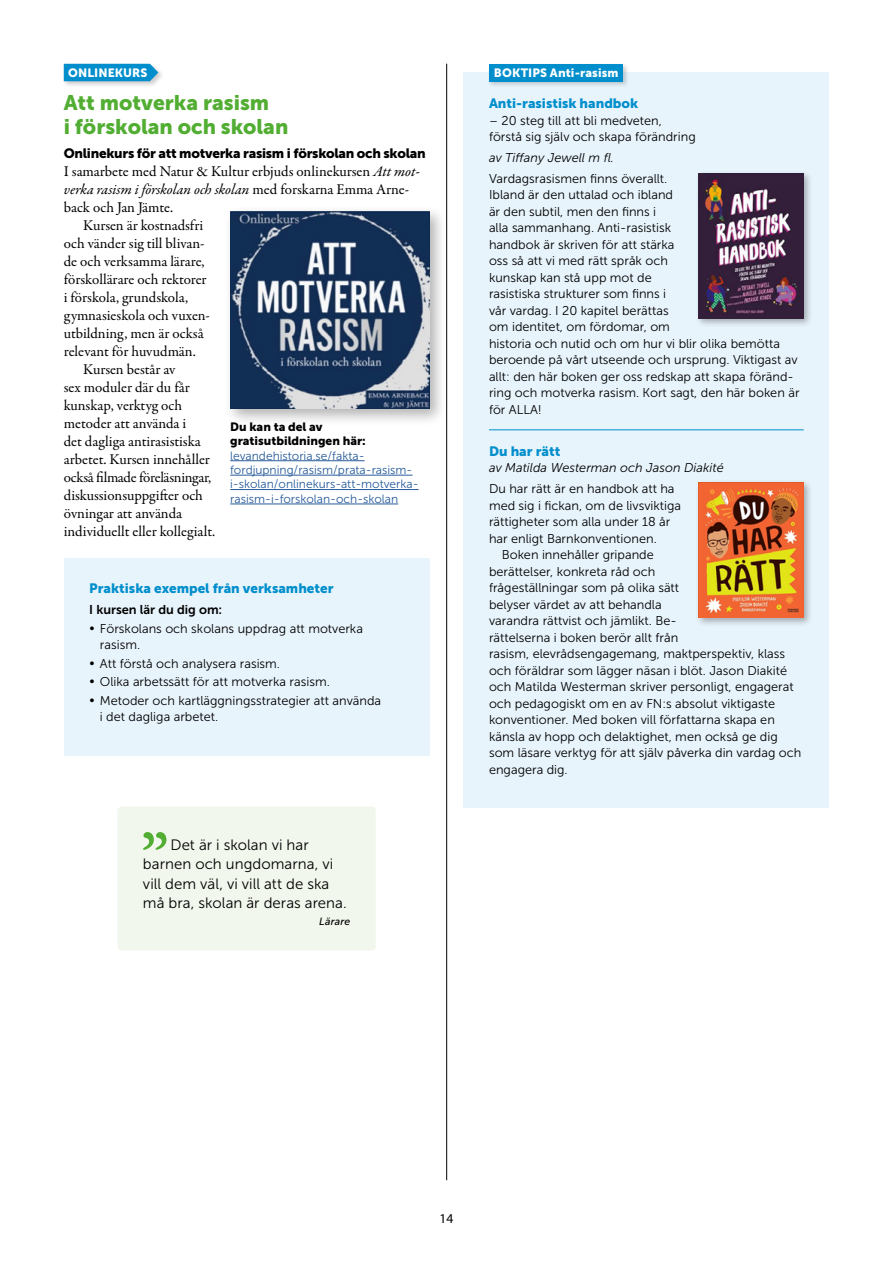
<style>
.page{position:relative;width:893px;height:1263px;background:#fff}
.page>*{position:absolute;margin:0;border:0;box-sizing:border-box;transform-origin:0 0}
.H2_Rubrik_nivå_2_ej{font:21px/24px "Museo Sans 900";color:#52ae32}
.P_Bröd_med_indrag{font:15px/18px "Garamond Premr Pro";letter-spacing:-.005em;color:#000}
.P_Bröd_första{font:15px/18px "Garamond Premr Pro";letter-spacing:-.005em;color:#000}
.P_citat_10p{font:15px/19.5px "Museo Sans 300";letter-spacing:.005em;color:#000}
.t1{font:13.5px "Museo Sans 900";color:#008ecc}
.P_mellis{font:13.5px "Museo Sans 900";letter-spacing:-.02em;color:#000}
.t2{font:13.5px "Myriad Pro";color:#000}
.P_faktaruta_bröd{font:12.75px/16.5px "Museo Sans 300";color:#000}
.P_faktaruta_bröd-2{font:italic 12.75px "Museo Sans 300";color:#000}
.P_faktaruta_mellis{font:12.75px "Museo Sans 700";color:#000}
.P_bok_länk{font:12px/14.4px "Museo Sans 300";color:#275b9b}
.P_bok_1{font:12px/14.4px "Museo Sans 900";color:#000}
.H2_dårad{font:12px "Museo Sans 900";letter-spacing:.01em;color:#fff}
.P_citat_person{font:italic 10.5px "Museo Sans 500";letter-spacing:.015em;color:#000}
.s1{font-style:italic}
</style>
<div class="page">
<hr style="left:446px;top:64px;width:1px;height:1116px;background:#000">
<div style="left:62px;top:62px;width:102px;height:26px;background:#000;opacity:.2"></div>
<div style="left:64px;top:64px;width:94px;height:17px;background:#008ecc"></div>
<div style="left:64px;top:557px;width:365px;height:198px;background:#e8f4fc"></div>
<hr style="left:230px;top:460px;width:135px;height:1px;background:#275b9b">
<hr style="left:230px;top:475px;width:182px;height:1px;background:#275b9b">
<hr style="left:230px;top:489px;width:189px;height:1px;background:#275b9b">
<hr style="left:230px;top:504px;width:168px;height:1px;background:#275b9b">
<div style="left:223px;top:205px;width:224px;height:221px;background:#000;opacity:.3"></div>
<img style="left:230px;top:212px;width:199px;height:197px">
<div style="left:117px;top:806px;width:259px;height:145px;background:#f2f7ed;border-radius:4px"></div>
<svg style="left:143px;top:832px;width:23px;height:18px"></svg>
<div style="left:463px;top:73px;width:366px;height:25px;background:#e8f4fc"></div>
<div style="left:488px;top:62px;width:141px;height:26px;background:#000;opacity:.2"></div>
<div style="left:490px;top:64px;width:133px;height:17px;background:#008ecc"></div>
<div style="left:463px;top:98px;width:366px;height:322px;background:#e8f4fc"></div>
<div style="left:695px;top:170px;width:118px;height:158px;background:#000;opacity:.3"></div>
<img style="left:698px;top:173px;width:106px;height:146px">
<div style="left:463px;top:420px;width:366px;height:387px;background:#e8f4fc"></div>
<hr style="left:489px;top:429px;width:315px;height:1px;background:#008ecc">
<div style="left:695px;top:479px;width:118px;height:147px;background:#000;opacity:.3"></div>
<img style="left:698px;top:482px;width:105px;height:135px">
<h2 class="H2_dårad" style="left:68px;top:66px;width:81px">ONLINEKURS</h2>
<h2 class="H2_Rubrik_nivå_2_ej" style="left:64px;top:90px;width:226px">Att motverka rasism<br>i förskolan och skolan</h2>
<p class="P_mellis" style="left:64px;top:146px;width:363px">Onlinekurs för att motverka rasism i förskolan och skolan</p>
<p class="P_Bröd_första" style="left:64px;top:163px;width:358px">I samarbete med Natur &amp; Kultur erbjuds onlinekursen <span class="s1">Att mot&shy;verka rasism i förskolan och skolan</span> med forskarna Emma Arne&shy;back och Jan Jämte.</p>
<p class="P_Bröd_med_indrag" style="left:64px;top:217px;width:148px;text-indent:20px">Kursen är kostnadsfri och vänder sig till blivan&shy;de och verksamma lärare, förskollärare och rektorer i förskola, grundskola, gymnasieskola och vuxen&shy;utbildning, men är också relevant för huvudmän.</p>
<p class="P_Bröd_med_indrag" style="left:64px;top:361px;width:153px;text-indent:20px">Kursen består av<br>sex moduler där du får kunskap, verktyg och metoder att använda i<br>det dagliga antirasistiska arbetet. Kursen innehåller också filmade föreläsningar, diskussionsuppgifter och övningar att använda individuellt eller kollegialt.</p>
<p class="P_bok_1" style="left:230px;top:419px;width:137px">Du kan ta del av gratisutbildningen här:</p>
<p class="P_bok_länk" style="left:230px;top:448px;width:190px">levandehistoria.se/fakta&shy;fordjupning/rasism/prata-rasism&shy;i-skolan/onlinekurs-att-motverka&shy;rasism-i-forskolan-och-skolan</p>
<h3 class="t1" style="left:89px;top:581px;width:246px">Praktiska exempel från verksamheter</h3>
<p class="P_faktaruta_mellis" style="left:89px;top:602px;width:135px">I kursen lär du dig om:</p>
<p class="P_faktaruta_bröd" style="left:100px;top:620px;width:265px;text-indent:-11px">• Förskolans och skolans uppdrag att motverka rasism.</p>
<p class="P_faktaruta_bröd" style="left:89px;top:655px;width:192px">• Att förstå och analysera rasism.</p>
<p class="P_faktaruta_bröd" style="left:89px;top:674px;width:242px">• Olika arbetssätt för att motverka rasism.</p>
<p class="P_faktaruta_bröd" style="left:100px;top:692px;width:283px;text-indent:-11px">• Metoder och kartläggningsstrategier att använda i det dagliga arbetet.</p>
<p class="P_citat_10p" style="left:143px;top:835px;width:205px;text-indent:28px">Det är i skolan vi har barnen och ungdomarna, vi vill dem väl, vi vill att de ska må bra, skolan är deras arena.</p>
<p class="P_citat_person" style="left:319px;top:916px;width:33px">Lärare</p>
<h3 class="H2_dårad" style="left:494px;top:66px;width:126px">BOKTIPS Anti-rasism</h3>
<h4 class="t1" style="left:489px;top:96px;width:151px">Anti-rasistisk handbok</h4>
<p class="P_faktaruta_bröd" style="left:489px;top:112px;width:208px">– 20 steg till att bli medveten, förstå sig själv och skapa förändring</p>
<p class="P_faktaruta_bröd-2" style="left:489px;top:151px;width:127px">av Tiffany Jewell m fl.</p>
<p class="P_faktaruta_bröd" style="left:489px;top:170px;width:312px">Vardagsrasismen finns överallt.<br>Ibland är den uttalad och ibland<br>är den subtil, men den finns i<br>alla sammanhang. Anti-rasistisk<br>handbok är skriven för att stärka<br>oss så att vi med rätt språk och<br>kunskap kan stå upp mot de<br>rasistiska strukturer som finns i<br>vår vardag. I 20 kapitel berättas<br>om identitet, om fördomar, om<br>historia och nutid och om hur vi blir olika bemötta beroende på vårt utseende och ursprung. Viktigast av allt: den här boken ger oss redskap att skapa föränd&shy;ring och motverka rasism. Kort sagt, den här boken är för ALLA!</p>
<h4 class="t1" style="left:489px;top:443px;width:73px">Du har rätt</h4>
<p class="P_faktaruta_bröd-2" style="left:489px;top:461px;width:236px">av Matilda Westerman och Jason Diakité</p>
<p class="P_faktaruta_bröd" style="left:489px;top:480px;width:194px">Du har rätt är en handbok att ha med sig i fickan, om de livsviktiga rättigheter som alla under 18 år har enligt Barnkonventionen.</p>
<p class="P_faktaruta_bröd" style="left:489px;top:546px;width:314px;text-indent:13px">Boken innehåller gripande<br>berättelser, konkreta råd och<br>frågeställningar som på olika sätt<br>belyser värdet av att behandla<br>varandra rättvist och jämlikt. Be-<br>rättelserna i boken berör allt från<br>rasism, elevrådsengagemang, maktperspektiv, klass och föräldrar som lägger näsan i blöt. Jason Diakité och Matilda Westerman skriver personligt, engagerat och pedagogiskt om en av FN:s absolut viktigaste konventioner. Med boken vill författarna skapa en känsla av hopp och delaktighet, men också ge dig som läsare verktyg för att själv påverka din vardag och engagera dig.</p>
<p class="t2" style="left:440px;top:1210px;width:15px">14</p>
</div>
